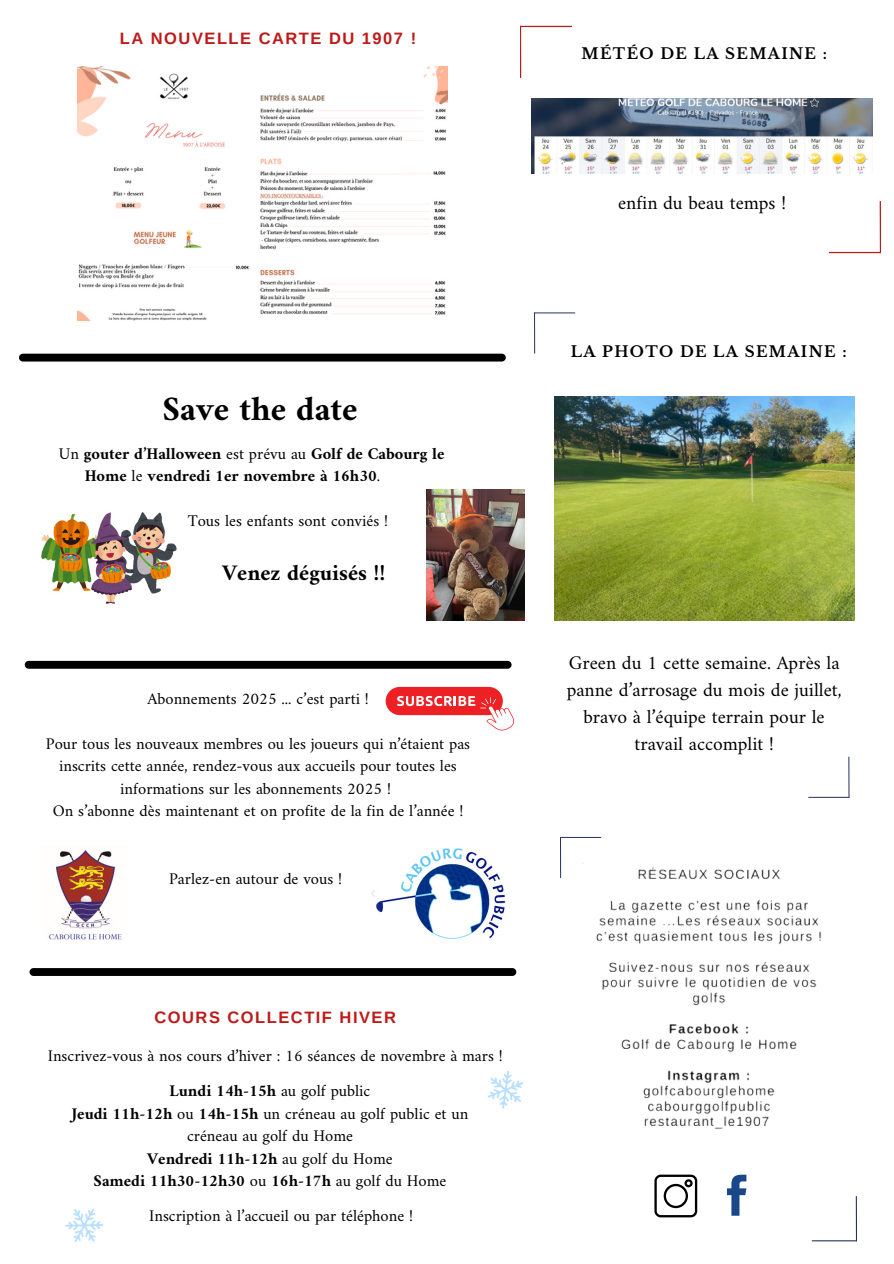
<style>
.page{position:relative;width:894px;height:1264px;background:#fff}
.page>*{position:absolute;margin:0;border:0;box-sizing:border-box;transform-origin:0 0}
.t1{font:700 34.5px "Amiri";color:#010101}
.t2{font:700 22.5px "Amiri";color:#010101}
.t3{font:19.5px/27px "Amiri";color:#010101;text-align:center}
.t4{font:16.5px/22.5px "Amiri";color:#010101;text-align:center}
.t5{font:700 16.5px/22.5px "Amiri";color:#010101}
.t6{font:700 16.5px "Arimo";letter-spacing:.09em;color:#bd1a1a}
.t7{font:700 15px "Libre Baskerville";letter-spacing:.09em;color:#000}
.s1{font-weight:400}
.s2{font-weight:700}
</style>
<div class="page">
<hr style="left:520px;top:26px;width:52px;height:1px;background:#bd1a1a">
<hr style="left:520px;top:26px;width:1px;height:52px;background:#bd1a1a">
<hr style="left:828px;top:252px;width:52px;height:1px;background:#bd1a1a">
<hr style="left:879px;top:201px;width:1px;height:52px;background:#bd1a1a">
<hr style="left:534px;top:312px;width:41px;height:1px;background:#242e5d">
<hr style="left:534px;top:312px;width:1px;height:41px;background:#242e5d">
<hr style="left:811px;top:1240px;width:45px;height:1px;background:#242e5d">
<hr style="left:855px;top:1196px;width:1px;height:45px;background:#242e5d">
<hr style="left:560px;top:837px;width:41px;height:1px;background:#242e5d">
<hr style="left:560px;top:837px;width:1px;height:41px;background:#242e5d">
<div style="left:19px;top:354px;width:486px;height:7px;background:#000;border-radius:4px"></div>
<img style="left:582px;top:863px;width:240px;height:266px">
<hr style="left:808px;top:796px;width:41px;height:1px;background:#242e5d">
<hr style="left:848px;top:756px;width:1px;height:41px;background:#242e5d">
<svg style="left:654px;top:1174px;width:43px;height:43px"></svg>
<svg style="left:726px;top:1174px;width:19px;height:41px"></svg>
<img style="left:531px;top:98px;width:341px;height:75px">
<img style="left:41px;top:512px;width:135px;height:92px">
<svg style="left:488px;top:1071px;width:35px;height:38px"></svg>
<svg style="left:65px;top:1208px;width:39px;height:35px"></svg>
<img style="left:426px;top:489px;width:98px;height:131px">
<img style="left:78px;top:67px;width:369px;height:253px">
<div style="left:29px;top:968px;width:487px;height:7px;background:#000;border-radius:4px"></div>
<img style="left:554px;top:396px;width:299px;height:224px">
<div style="left:25px;top:661px;width:486px;height:7px;background:#000;border-radius:4px"></div>
<div style="left:385px;top:687px;width:117px;height:28px;background:#ed2123;border-radius:14px"></div>
<svg style="left:397px;top:696px;width:117px;height:34px"></svg>
<img style="left:371px;top:849px;width:135px;height:90px">
<img style="left:48px;top:850px;width:74px;height:90px">
<p class="t6" style="left:120px;top:29px;width:298px">LA NOUVELLE CARTE DU 1907 !</p>
<p class="t1" style="left:162px;top:388px;width:196px">Save the date</p>
<h2 class="t5" style="left:85px;top:442px;width:361px;text-indent:-26px"><span class="s1">Un</span> gouter d’Halloween <span class="s1">est prévu au</span> Golf de Cabourg le<br>Home <span class="s1">le</span> vendredi 1er novembre à 16h30<span class="s1">.</span></h2>
<p class="t4" style="left:188px;top:509px;width:202px">Tous les enfants sont conviés !</p>
<p class="t2" style="left:222px;top:559px;width:165px">Venez déguisés !!</p>
<p class="t4" style="left:147px;top:686px;width:223px">Abonnements 2025 ... c’est parti !</p>
<p class="t4" style="left:46px;top:731px;width:425px">Pour tous les nouveaux membres ou les joueurs qui n’étaient pas inscrits cette année, rendez-vous aux accueils pour toutes les informations sur les abonnements 2025 !</p>
<h4 class="t4" style="left:53px;top:799px;width:412px">On s’abonne dès maintenant et on profite de la fin de l’année !</h4>
<p class="t4" style="left:169px;top:866px;width:174px">Parlez-en autour de vous !</p>
<p class="t6" style="left:154px;top:1008px;width:243px">COURS COLLECTIF HIVER</p>
<p class="t4" style="left:48px;top:1044px;width:456px">Inscrivez-vous à nos cours d’hiver : 16 séances de novembre à mars !</p>
<p class="t5" style="left:169px;top:1079px;width:202px">Lundi 14h-15h <span class="s1">au golf public</span></p>
<h4 class="t4" style="left:72px;top:1101px;width:398px"><span class="s2">Jeudi 11h-12h</span> ou <span class="s2">14h-15h</span> un créneau au golf public et un créneau au golf du Home</h4>
<p class="t5" style="left:147px;top:1146px;width:247px">Vendredi 11h-12h <span class="s1">au golf du Home</span></p>
<h3 class="t5" style="left:94px;top:1169px;width:354px">Samedi 11h30-12h30 <span class="s1">ou</span> 16h-17h <span class="s1">au golf du Home</span></h3>
<p class="t4" style="left:149px;top:1203px;width:265px">Inscription à l’accueil ou par téléphone !</p>
<p class="t7" style="left:581px;top:44px;width:247px">MÉTÉO DE LA SEMAINE :</p>
<p class="t3" style="left:618px;top:189px;width:169px">enfin du beau temps !</p>
<p class="t7" style="left:570px;top:343px;width:277px">LA PHOTO DE LA SEMAINE :</p>
<p class="t3" style="left:566px;top:648px;width:276px">Green du 1 cette semaine. Après la panne d’arrosage du mois de juillet, bravo à l’équipe terrain pour le travail accomplit !</p>
</div>
